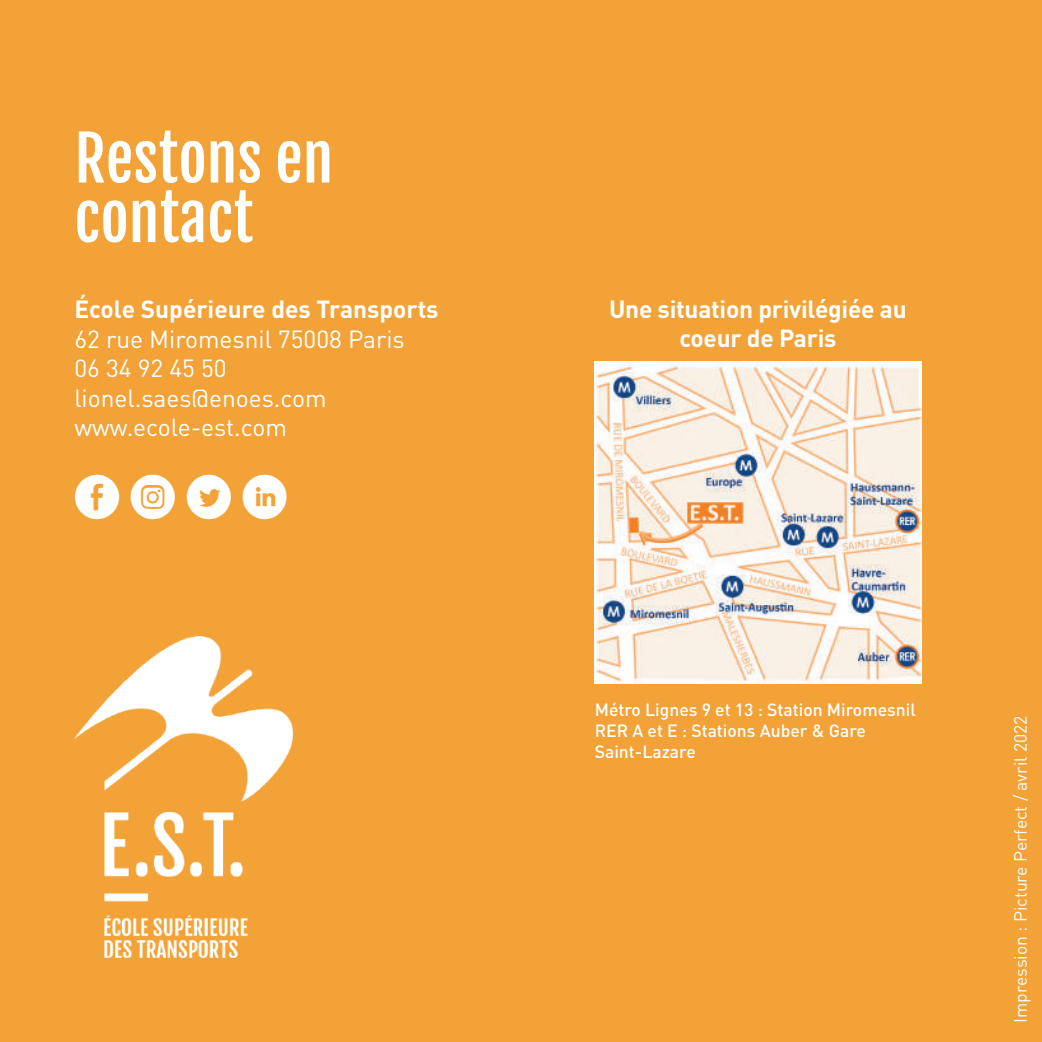
<style>
.page{position:relative;width:1042px;height:1042px;background:#f2a237}
.page>*{position:absolute;margin:0;border:0;box-sizing:border-box;transform-origin:0 0}
.t1{font:61.25px/59.5px "Fjalla One";color:#fff}
.t2{font:43.75px "Social Media Circled";color:#fff}
.t3{font:24.5px/29.4px "DINOT";color:#fff}
.t4{font:700 24.5px/29.4px "DINOT";letter-spacing:-.01em;color:#fff;text-align:center}
.t5{font:500 17.5px/21px "DINOT";color:#fff}
.t6{font:17.5px "DINOT";color:#fff}
</style>
<div class="page">
<img style="left:595px;top:362px;width:326px;height:321px">
<img style="left:74px;top:636px;width:219px;height:321px">
<h1 class="t1" style="left:74px;top:129px;width:260px">Restons en contact</h1>
<p class="t4" style="left:74px;top:294px;width:366px">École Supérieure des Transports</p>
<p class="t3" style="left:74px;top:324px;width:332px">62 rue Miromesnil 75008 Paris<br>06 34 92 45 50 lionel.saes@enoes.com www.ecole-est.com</p>
<h2 class="t2" style="left:74px;top:475px;width:215px">E Q D C</h2>
<p class="t4" style="left:609px;top:293px;width:299px">Une situation privilégiée au coeur de Paris</p>
<p class="t5" style="left:595px;top:699px;width:323px">Métro Lignes 9 et 13 : Station Miromesnil<br>RER A et E : Stations Auber &amp; Gare<br>Saint-Lazare</p>
<p class="t6" style="left:1009px;top:1023px;width:308px;rotate:-90deg">Impression : Picture Perfect / avril 2022</p>
</div>
